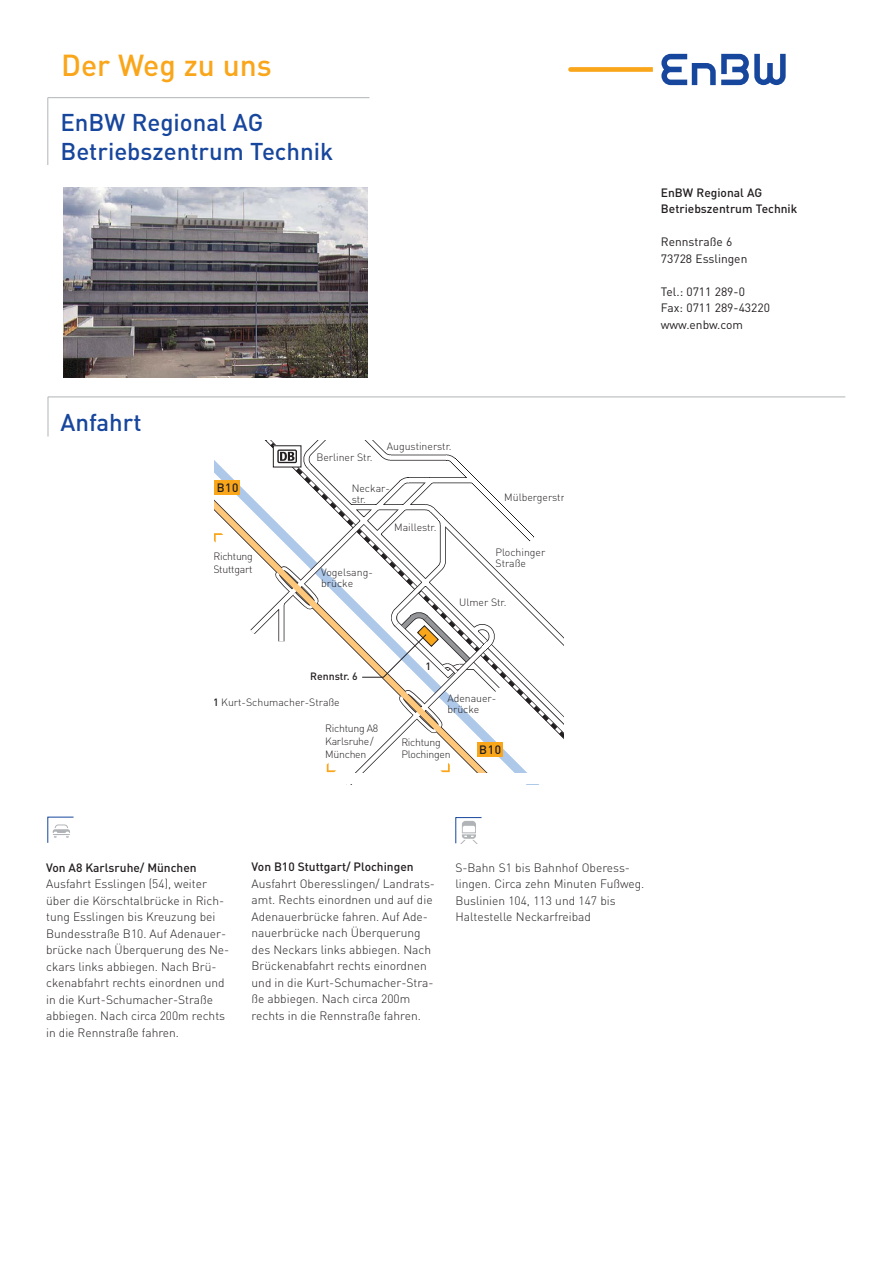
<style>
.page{position:relative;width:893px;height:1263px;background:#fff}
.page>*{position:absolute;margin:0;border:0;box-sizing:border-box;transform-origin:0 0}
.t1{font:500 30px "En BWDIN";color:#faa61a}
.t2{font:500 24px/28.8px "En BWDIN";color:#17469d}
.t3{font:300 12px/16.5px "En BWDIN";color:#231f20}
.t4{font:500 12px/16.5px "En BWDIN";color:#231f20}
.t5{font:12px/16.5px "En BWDIN";color:#231f20}
.t6{font:300 10.5px/10.5px "En BWDIN";color:#231f20}
.t7{font:300 10.5px/12.6px "En BWDIN";letter-spacing:-.025em;color:#231f20}
.t8{font:500 10.5px "En BWDIN";color:#231f20}
.s1{font-weight:500}
</style>
<div class="page">
<svg style="left:661px;top:54px;width:54px;height:31px"></svg>
<svg style="left:754px;top:54px;width:31px;height:31px"></svg>
<svg style="left:721px;top:54px;width:27px;height:31px"></svg>
<svg style="left:568px;top:67px;width:85px;height:5px"></svg>
<hr style="left:47px;top:98px;width:1px;height:67px;background:#b1b4b6">
<hr style="left:48px;top:97px;width:321px;height:1px;background:#b1b4b6">
<img style="left:63px;top:188px;width:304px;height:190px">
<hr style="left:48px;top:397px;width:1px;height:40px;background:#b1b4b6">
<hr style="left:48px;top:397px;width:797px;height:1px;background:#b1b4b6">
<svg style="left:497px;top:500px;width:67px;height:239px"></svg>
<svg style="left:214px;top:440px;width:283px;height:194px"></svg>
<div style="left:214px;top:480px;width:26px;height:15px;background:#faa61a"></div>
<svg style="left:214px;top:533px;width:9px;height:10px"></svg>
<svg style="left:273px;top:564px;width:233px;height:209px"></svg>
<svg style="left:47px;top:816px;width:27px;height:27px"></svg>
<svg style="left:455px;top:817px;width:26px;height:27px"></svg>
<h1 class="t1" style="left:61px;top:54px;width:212px">Der Weg zu uns</h1>
<h2 class="t2" style="left:60px;top:111px;width:274px">EnBW Regional AG<br>Betriebszentrum Technik</h2>
<h2 class="t2" style="left:60px;top:411px;width:83px">Anfahrt</h2>
<p class="t4" style="left:217px;top:481px;width:24px">B10</p>
<p class="t7" style="left:213px;top:551px;width:41px">Richtung<br>Stuttgart</p>
<p class="t6" style="left:316px;top:454px;width:58px">Berliner Str.</p>
<p class="t6" style="left:387px;top:442px;width:66px">Augustinerstr.</p>
<p class="t6" style="left:352px;top:484px;width:40px">Neckar&shy;str.</p>
<p class="t6" style="left:321px;top:569px;width:53px">Vogelsang&shy;brücke</p>
<p class="t6" style="left:394px;top:523px;width:44px">Maillestr.</p>
<p class="t6" style="left:504px;top:493px;width:64px">Mülbergerstr.</p>
<p class="t6" style="left:495px;top:548px;width:51px">Plochinger<br>Straße</p>
<p class="t6" style="left:459px;top:598px;width:49px">Ulmer Str.</p>
<p class="t8" style="left:310px;top:672px;width:49px">Rennstr. 6</p>
<p class="t8" style="left:425px;top:663px;width:7px">1</p>
<p class="t6" style="left:213px;top:698px;width:128px"><span class="s1">1</span> Kurt-Schumacher-Straße</p>
<p class="t7" style="left:325px;top:724px;width:55px">Richtung A8<br>Karlsruhe /<br>München</p>
<p class="t6" style="left:447px;top:695px;width:50px">Adenauer&shy;brücke</p>
<p class="t7" style="left:401px;top:737px;width:51px">Richtung<br>Plochingen</p>
<p class="t4" style="left:479px;top:743px;width:24px">B10</p>
<p class="t4" style="left:661px;top:186px;width:138px">EnBW Regional AG<br>Betriebszentrum Technik</p>
<p class="t5" style="left:661px;top:235px;width:88px">Rennstraße 6<br>73728 Esslingen</p>
<p class="t5" style="left:661px;top:285px;width:111px">Tel.: 0711 289-0<br>Fax: 0711 289-43220 www.enbw.com</p>
<p class="t4" style="left:46px;top:861px;width:152px">Von A8 Karlsruhe/ München</p>
<p class="t3" style="left:46px;top:877px;width:185px">Ausfahrt Esslingen (54), weiter über die Körschtalbrücke in Rich&shy;tung Esslingen bis Kreuzung bei<br>Bundesstraße B10. Auf Adenauer&shy;brücke nach Überquerung des Ne&shy;ckars links abbiegen. Nach Brü&shy;ckenabfahrt rechts einordnen und in die Kurt-Schumacher-Straße abbiegen. Nach circa 200m rechts in die Rennstraße fahren.</p>
<p class="t4" style="left:251px;top:860px;width:163px">Von B10 Stuttgart/ Plochingen</p>
<p class="t3" style="left:251px;top:877px;width:185px">Ausfahrt Oberesslingen/ Landrats&shy;amt. Rechts einordnen und auf die<br>Adenauerbrücke fahren. Auf Ade&shy;nauerbrücke nach Überquerung des Neckars links abbiegen. Nach<br>Brückenabfahrt rechts einordnen und in die Kurt-Schumacher-Stra&shy;ße abbiegen. Nach circa 200m rechts in die Rennstraße fahren.</p>
<p class="t3" style="left:455px;top:860px;width:190px">S-Bahn S1 bis Bahnhof Oberess&shy;lingen. Circa zehn Minuten Fußweg.<br>Buslinien 104, 113 und 147 bis<br>Haltestelle Neckarfreibad</p>
</div>
